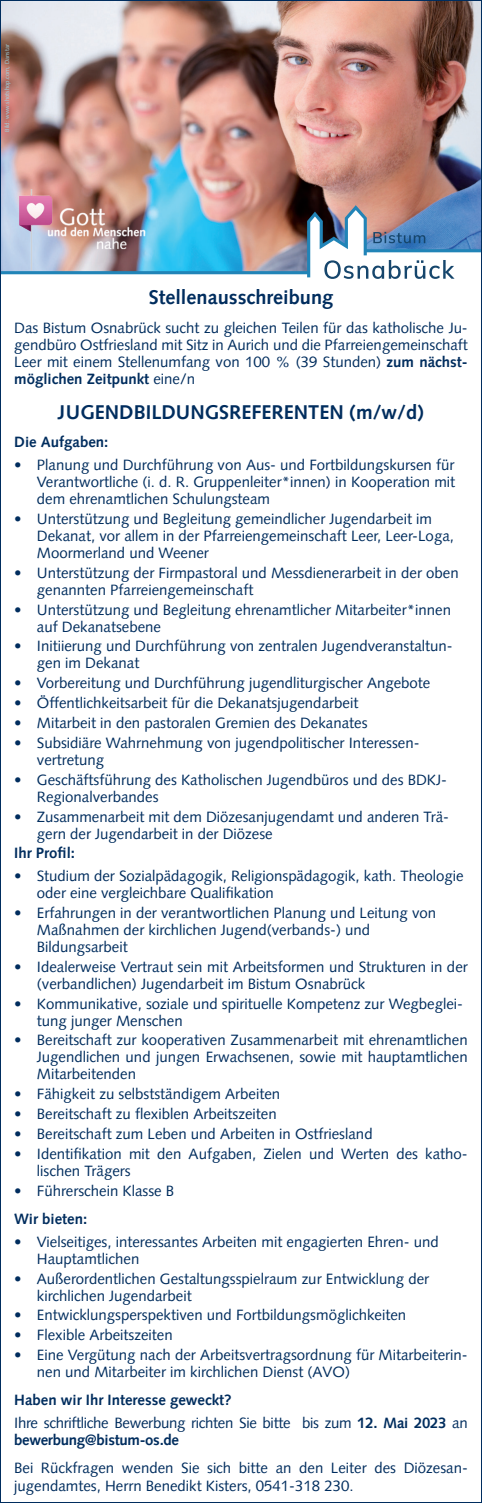
<style>
.page{position:relative;width:482px;height:1503px;background:#fff}
.page>*{position:absolute;margin:0;border:0;box-sizing:border-box;transform-origin:0 0}
.t1{font:700 20px "Syntax LT Pro";color:#002d5e}
.t2{font:15px/17px "Syntax LT Pro";color:#002d5e}
.t3{font:15px/17px "Syntax LT Pro";letter-spacing:-.02em;color:#002d5e}
.t4{font:700 15px "Syntax LT Pro";color:#002d5e}
.t5{font:6px "Syntax LT Pro";color:#a1d4e2}
.s1{font-weight:700}
</style>
<div class="page">
<img style="left:2px;top:2px;width:478px;height:203px">
<img style="left:8px;top:190px;width:178px;height:15px">
<img style="left:2px;top:205px;width:478px;height:72px">
<svg style="left:308px;top:209px;width:172px;height:70px"></svg>
<p class="t5" style="left:3px;top:132px;width:89px;rotate:-90deg">Bild: www.shotshop.com, Danstar</p>
<p class="t1" style="left:149px;top:285px;width:186px">Stellenausschreibung</p>
<p class="t2" style="left:14px;top:319px;width:455px;text-align:justify">Das Bistum Osnabrück sucht zu gleichen Teilen für das katholische Ju&shy;gendbüro Ostfriesland mit Sitz in Aurich und die Pfarreiengemeinschaft Leer mit einem Stellenumfang von 100 % (39 Stunden) <span class="s1">zum nächst&shy;möglichen Zeitpunkt</span> eine/n</p>
<p class="t1" style="left:58px;top:400px;width:367px">JUGENDBILDUNGSREFERENTEN (m/w/d)</p>
<p class="t4" style="left:14px;top:433px;width:96px">Die Aufgaben:</p>
<p class="t2" style="left:37px;top:456px;width:420px;text-align:justify;text-indent:-23px">• Planung und Durchführung von Aus- und Fortbildungskursen für Verantwortliche (i. d. R. Gruppenleiter*innen) in Kooperation mit dem ehrenamtlichen Schulungsteam</p>
<p class="t2" style="left:37px;top:510px;width:419px;text-indent:-23px">• Unterstützung und Begleitung gemeindlicher Jugendarbeit im<br>Dekanat, vor allem in der Pfarreiengemeinschaft Leer, Leer-Loga,<br>Moormerland und Weener</p>
<p class="t2" style="left:37px;top:564px;width:423px;text-indent:-23px">• Unterstützung der Firmpastoral und Messdienerarbeit in der oben genannten Pfarreiengemeinschaft</p>
<p class="t2" style="left:37px;top:601px;width:416px;text-indent:-23px">• Unterstützung und Begleitung ehrenamtlicher Mitarbeiter*innen auf Dekanatsebene</p>
<p class="t2" style="left:37px;top:638px;width:417px;text-indent:-23px">• Initiierung und Durchführung von zentralen Jugendveranstaltun&shy;gen im Dekanat</p>
<p class="t2" style="left:14px;top:674px;width:418px">• Vorbereitung und Durchführung jugendliturgischer Angebote</p>
<p class="t2" style="left:14px;top:694px;width:346px">• Öffentlichkeitsarbeit für die Dekanatsjugendarbeit</p>
<p class="t2" style="left:14px;top:714px;width:355px">• Mitarbeit in den pastoralen Gremien des Dekanates</p>
<p class="t2" style="left:37px;top:734px;width:384px;text-indent:-23px">• Subsidiäre Wahrnehmung von jugendpolitischer Interessen&shy;vertretung</p>
<p class="t2" style="left:37px;top:771px;width:411px;text-indent:-23px">• Geschäftsführung des Katholischen Jugendbüros und des BDKJ-<br>Regionalverbandes</p>
<p class="t2" style="left:37px;top:808px;width:414px;text-indent:-23px">• Zusammenarbeit mit dem Diözesanjugendamt und anderen Trä&shy;gern der Jugendarbeit in der Diözese</p>
<p class="t4" style="left:14px;top:844px;width:62px">Ihr Profil:</p>
<p class="t2" style="left:37px;top:867px;width:428px;text-indent:-23px">• Studium der Sozialpädagogik, Religionspädagogik, kath. Theologie oder eine vergleichbare Qualifikation</p>
<p class="t2" style="left:37px;top:904px;width:401px;text-indent:-23px">• Erfahrungen in der verantwortlichen Planung und Leitung von<br>Maßnahmen der kirchlichen Jugend(verbands-) und<br>Bildungsarbeit</p>
<p class="t2" style="left:37px;top:958px;width:432px;text-indent:-23px">• Idealerweise Vertraut sein mit Arbeitsformen und Strukturen in der (verbandlichen) Jugendarbeit im Bistum Osnabrück</p>
<p class="t2" style="left:37px;top:995px;width:428px;text-indent:-23px">• Kommunikative, soziale und spirituelle Kompetenz zur Wegbeglei&shy;tung junger Menschen</p>
<p class="t2" style="left:37px;top:1031px;width:432px;text-align:justify;text-indent:-23px">• Bereitschaft zur kooperativen Zusammenarbeit mit ehrenamtlichen Jugendlichen und jungen Erwachsenen, sowie mit hauptamtlichen Mitarbeitenden</p>
<p class="t2" style="left:14px;top:1085px;width:268px">• Fähigkeit zu selbstständigem Arbeiten</p>
<p class="t2" style="left:14px;top:1105px;width:264px">• Bereitschaft zu flexiblen Arbeitszeiten</p>
<p class="t2" style="left:14px;top:1125px;width:360px">• Bereitschaft zum Leben und Arbeiten in Ostfriesland</p>
<p class="t2" style="left:37px;top:1145px;width:432px;text-indent:-23px">• Identifikation mit den Aufgaben, Zielen und Werten des katho&shy;lischen Trägers</p>
<p class="t2" style="left:14px;top:1182px;width:162px">• Führerschein Klasse B</p>
<p class="t4" style="left:14px;top:1210px;width:75px">Wir bieten:</p>
<p class="t2" style="left:37px;top:1233px;width:404px;text-indent:-23px">• Vielseitiges, interessantes Arbeiten mit engagierten Ehren- und<br>Hauptamtlichen</p>
<p class="t2" style="left:37px;top:1269px;width:394px;text-indent:-23px">• Außerordentlichen Gestaltungsspielraum zur Entwicklung der kirchlichen Jugendarbeit</p>
<p class="t2" style="left:14px;top:1306px;width:393px">• Entwicklungsperspektiven und Fortbildungsmöglichkeiten</p>
<p class="t2" style="left:14px;top:1326px;width:160px">• Flexible Arbeitszeiten</p>
<p class="t2" style="left:37px;top:1346px;width:432px;text-indent:-23px">• Eine Vergütung nach der Arbeitsvertragsordnung für Mitarbeiterin&shy;nen und Mitarbeiter im kirchlichen Dienst (AVO)</p>
<p class="t4" style="left:14px;top:1391px;width:219px">Haben wir Ihr Interesse geweckt?</p>
<p class="t3" style="left:14px;top:1414px;width:455px">Ihre schriftliche Bewerbung richten Sie bitte bis zum <span class="s1">12. Mai 2023</span> an <span class="s1">bewerbung@bistum-os.de</span></p>
<p class="t2" style="left:14px;top:1459px;width:455px">Bei Rückfragen wenden Sie sich bitte an den Leiter des Diözesan&shy;jugendamtes, Herrn Benedikt Kisters, 0541-318 230.</p>
</div>
